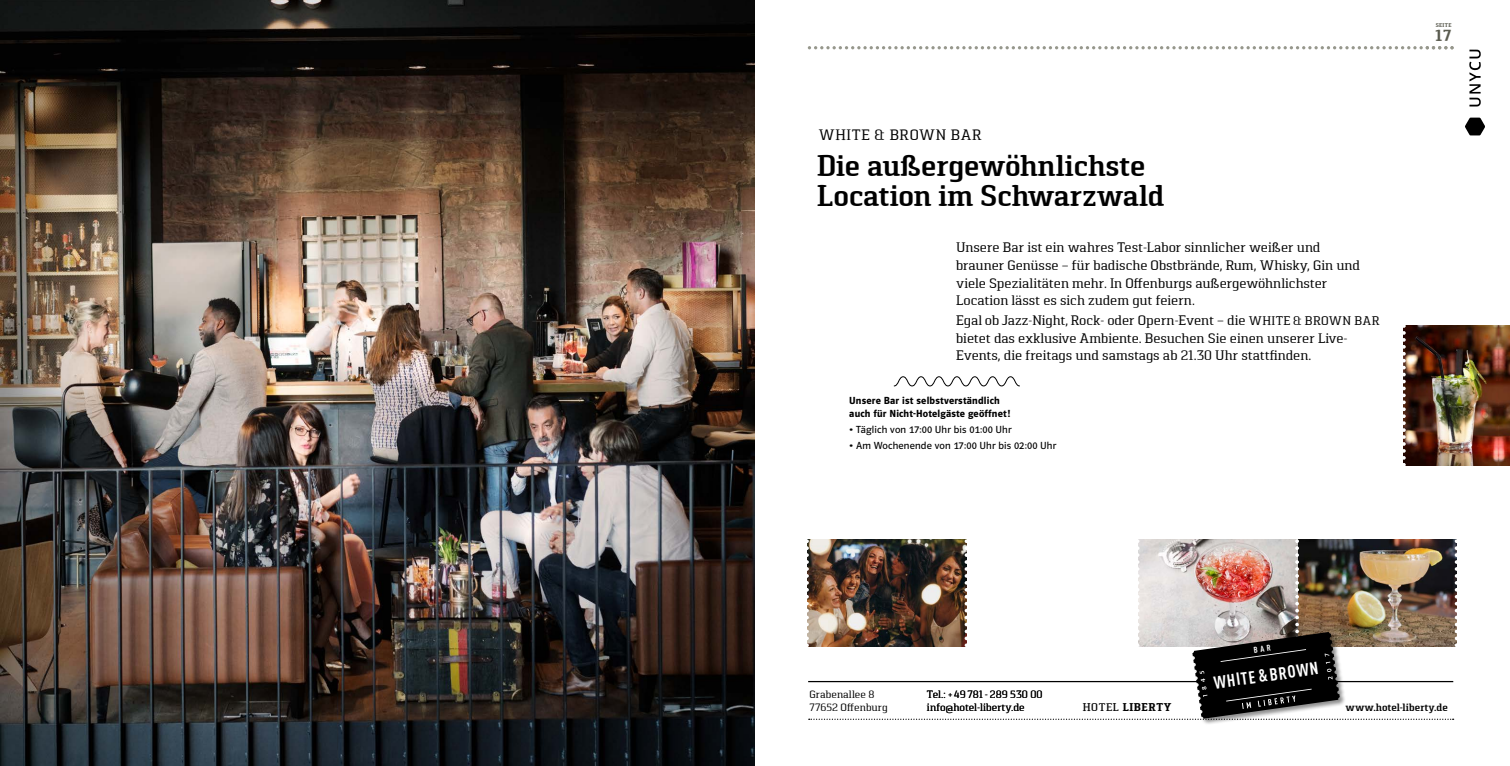
<style>
.page{position:relative;width:1510px;height:766px;background:#fff}
.page>*{position:absolute;margin:0;border:0;box-sizing:border-box;transform-origin:0 0}
.t1{font:600 30px/30px "Pancetta Serif Pro";color:#000}
.t2{font:700 17.38px "DIN Cond";color:#fff}
.t3{font:700 16px "Pancetta Serif Pro";color:#5a5b4f}
.t4{font:15px "Pancetta Serif Pro";letter-spacing:.045em;color:#000}
.t5{font:13.75px/17.5px "Pancetta Serif Pro";color:#000}
.t6{font:700 11.25px "Pancetta Serif Pro";letter-spacing:.055em;color:#000}
.t7{font:10.62px/12.5px "Pancetta Serif Pro";letter-spacing:.005em;color:#000}
.t8{font:10.62px "Polo 11 Buch";letter-spacing:.015em;color:#000}
.t9{font:10.62px/13.1px "Polo 22 Halbfett";letter-spacing:.015em;color:#000}
.t10{font:600 10.62px "Pancetta Serif Pro";letter-spacing:.005em;color:#000}
.t11{font:700 5.5px "Pancetta Serif Pro";letter-spacing:.055em;color:#5a5b4f}
.s1{font-size:12.5px}
.s2{font-weight:500}
</style>
<div class="page">
<svg style="left:808px;top:46px;width:645px;height:3px"></svg>
<img style="left:0;top:0;width:755px;height:765px">
<svg style="left:893px;top:376px;width:127px;height:11px"></svg>
<img style="left:1405px;top:325px;width:104px;height:140px">
<svg style="left:1403px;top:327px;width:2px;height:137px"></svg>
<div style="left:1191px;top:630px;width:155px;height:94px;background:#000;opacity:.44"></div>
<svg style="left:1465px;top:118px;width:20px;height:17px"></svg>
<svg style="left:1469px;top:50px;width:11px;height:56px"></svg>
<img style="left:807px;top:539px;width:650px;height:180px">
<p class="t11" style="left:1435px;top:22px;width:17px">SEITE</p>
<p class="t4" style="left:819px;top:126px;width:164px">WHITE &amp; BROWN BAR</p>
<h1 class="t1" style="left:817px;top:150px;width:349px">Die außergewöhnlichste<br>Location im Schwarzwald</h1>
<p class="t5" style="left:956px;top:239px;width:405px">Unsere Bar ist ein wahres Test-Labor sinnlicher weißer und brauner Genüsse – für badische Obstbrände, Rum, Whisky, Gin und viele Spezialitäten mehr. In Offenburgs außergewöhnlichster Location lässt es sich zudem gut feiern.</p>
<p class="t5" style="left:956px;top:311px;width:425px">Egal ob Jazz-Night, Rock- oder Opern-Event – die <span class="s1">WHITE &amp; BROWN BAR </span>bietet das exklusive Ambiente. Besuchen Sie einen unserer Live-<br>Events, die freitags und samstags ab 21.30 Uhr stattfinden.</p>
<p class="t9" style="left:849px;top:394px;width:162px">Unsere Bar ist selbstverständlich auch für Nicht-Hotelgäste geöffnet!</p>
<p class="t8" style="left:849px;top:423px;width:164px">• Täglich von 17:00 Uhr bis 01:00 Uhr</p>
<p class="t8" style="left:849px;top:439px;width:208px">• Am Wochenende von 17:00 Uhr bis 02:00 Uhr</p>
<p class="t3" style="left:1435px;top:27px;width:18px">17</p>
<p class="t2" style="left:1212px;top:671px;width:107px;rotate:-8deg">WHITE &amp; BROWN</p>
<p class="t7" style="left:809px;top:688px;width:80px">Grabenallee 8<br>77652 Offenburg</p>
<p class="t7" style="left:927px;top:688px;width:117px">Tel.: + 49 781 - 289 530 00 info@hotel-liberty.de</p>
<p class="t6" style="left:1083px;top:700px;width:90px"><span class="s2">HOTEL</span> LIBERTY</p>
<p class="t10" style="left:1345px;top:701px;width:104px">www.hotel-liberty.de</p>
</div>
